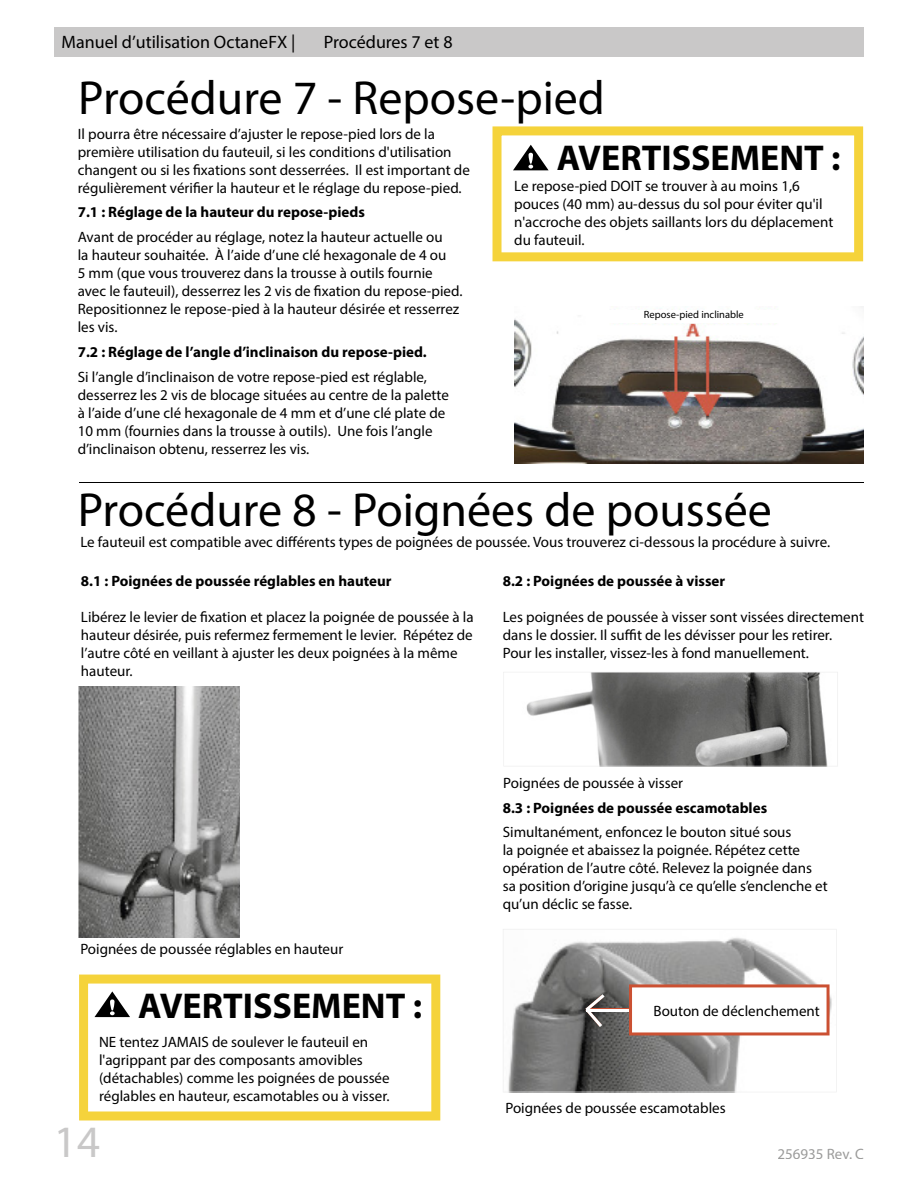
<style>
.page{position:relative;width:918px;height:1188px;background:#fff}
.page>*{position:absolute;margin:0;border:0;box-sizing:border-box;transform-origin:0 0}
.t1{font:48px "Myriad Pro";color:#000}
.t2{font:45px "Myriad Pro";color:#c9c8c8}
.t3{font:700 36px "Myriad Pro";color:#000}
.t4{font:18px "Myriad Pro";color:#000}
.t5{font:15px/18px "Myriad Pro";color:#000}
.t6{font:700 15px "Myriad Pro";color:#000}
.t7{font:15px "Myriad Pro";color:#9b9b9a}
.t8{font:10.5px "Myriad Pro";color:#000}
</style>
<div class="page">
<div style="left:54px;top:27px;width:810px;height:29px;background:#c9c8c8"></div>
<hr style="left:79px;top:482px;width:785px;height:1px;background:#000">
<svg style="left:503px;top:672px;width:335px;height:95px"></svg>
<img style="left:78px;top:686px;width:162px;height:251px">
<svg style="left:493px;top:126px;width:370px;height:135px"></svg>
<svg style="left:513px;top:145px;width:36px;height:25px"></svg>
<svg style="left:79px;top:975px;width:361px;height:145px"></svg>
<svg style="left:94px;top:991px;width:36px;height:26px"></svg>
<svg style="left:503px;top:929px;width:334px;height:163px"></svg>
<svg style="left:629px;top:984px;width:201px;height:51px"></svg>
<hr style="left:587px;top:1008px;width:42px;height:3px;background:#cb5032">
<hr style="left:586px;top:1009px;width:43px;height:3px;background:#fff">
<svg style="left:585px;top:994px;width:20px;height:33px"></svg>
<img style="left:515px;top:308px;width:349px;height:156px">
<div style="left:609px;top:311px;width:170px;height:12px;background:#fff"></div>
<p class="t4" style="left:62px;top:33px;width:235px">Manuel d’utilisation OctaneFX |</p>
<p class="t4" style="left:324px;top:33px;width:130px">Procédures 7 et 8</p>
<h1 class="t1" style="left:78px;top:74px;width:528px">Procédure 7 - Repose-pied</h1>
<p class="t5" style="left:78px;top:125px;width:394px">Il pourra être nécessaire d’ajuster le repose-pied lors de la première utilisation du fauteuil, si les conditions d'utilisation changent ou si les fixations sont desserrées. Il est important de régulièrement vérifier la hauteur et le réglage du repose-pied.</p>
<p class="t6" style="left:78px;top:207px;width:289px">7.1 : Réglage de la hauteur du repose-pieds</p>
<p class="t5" style="left:78px;top:229px;width:386px">Avant de procéder au réglage, notez la hauteur actuelle ou<br>la hauteur souhaitée. À l’aide d’une clé hexagonale de 4 ou<br>5 mm (que vous trouverez dans la trousse à outils fournie avec le fauteuil), desserrez les 2 vis de fixation du repose-pied.<br>Repositionnez le repose-pied à la hauteur désirée et resserrez les vis.</p>
<p class="t6" style="left:78px;top:346px;width:351px">7.2 : Réglage de l’angle d’inclinaison du repose-pied.</p>
<p class="t5" style="left:78px;top:368px;width:373px">Si l’angle d’inclinaison de votre repose-pied est réglable, desserrez les 2 vis de blocage situées au centre de la palette à l’aide d’une clé hexagonale de 4 mm et d’une clé plate de 10 mm (fournies dans la trousse à outils). Une fois l’angle d’inclinaison obtenu, resserrez les vis.</p>
<h1 class="t1" style="left:78px;top:487px;width:696px">Procédure 8 - Poignées de poussée</h1>
<h3 class="t3" style="left:557px;top:144px;width:285px">AVERTISSEMENT :</h3>
<p class="t5" style="left:514px;top:178px;width:321px">Le repose-pied DOIT se trouver à au moins 1,6 pouces (40 mm) au-dessus du sol pour éviter qu'il n'accroche des objets saillants lors du déplacement du fauteuil.</p>
<p class="t8" style="left:644px;top:310px;width:101px">Repose-pied inclinable</p>
<p class="t5" style="left:80px;top:534px;width:751px">Le fauteuil est compatible avec différents types de poignées de poussée. Vous trouverez ci-dessous la procédure à suivre.</p>
<p class="t6" style="left:81px;top:575px;width:312px">8.1 : Poignées de poussée réglables en hauteur</p>
<p class="t5" style="left:81px;top:608px;width:394px">Libérez le levier de fixation et placez la poignée de poussée à la hauteur désirée, puis refermez fermement le levier. Répétez de l’autre côté en veillant à ajuster les deux poignées à la même hauteur.</p>
<p class="t6" style="left:503px;top:575px;width:224px">8.2 : Poignées de poussée à visser</p>
<p class="t5" style="left:503px;top:608px;width:363px">Les poignées de poussée à visser sont vissées directement dans le dossier. Il suffit de les dévisser pour les retirer.<br>Pour les installer, vissez-les à fond manuellement.</p>
<p class="t5" style="left:503px;top:774px;width:181px">Poignées de poussée à visser</p>
<p class="t5" style="left:80px;top:941px;width:264px">Poignées de poussée réglables en hauteur</p>
<h3 class="t3" style="left:138px;top:992px;width:285px">AVERTISSEMENT :</h3>
<p class="t5" style="left:99px;top:1034px;width:292px">NE tentez JAMAIS de soulever le fauteuil en l'agrippant par des composants amovibles (détachables) comme les poignées de poussée réglables en hauteur, escamotables ou à visser.</p>
<h2 class="t2" style="left:54px;top:1120px;width:48px">14</h2>
<p class="t6" style="left:503px;top:802px;width:266px">8.3 : Poignées de poussée escamotables</p>
<p class="t5" style="left:503px;top:824px;width:327px">Simultanément, enfoncez le bouton situé sous<br>la poignée et abaissez la poignée. Répétez cette opération de l’autre côté. Relevez la poignée dans sa position d’origine jusqu’à ce qu’elle s’enclenche et qu’un déclic se fasse.</p>
<p class="t5" style="left:654px;top:1003px;width:168px">Bouton de déclenchement</p>
<p class="t5" style="left:505px;top:1100px;width:222px">Poignées de poussée escamotables</p>
<p class="t7" style="left:777px;top:1146px;width:88px">256935 Rev. C</p>
</div>
